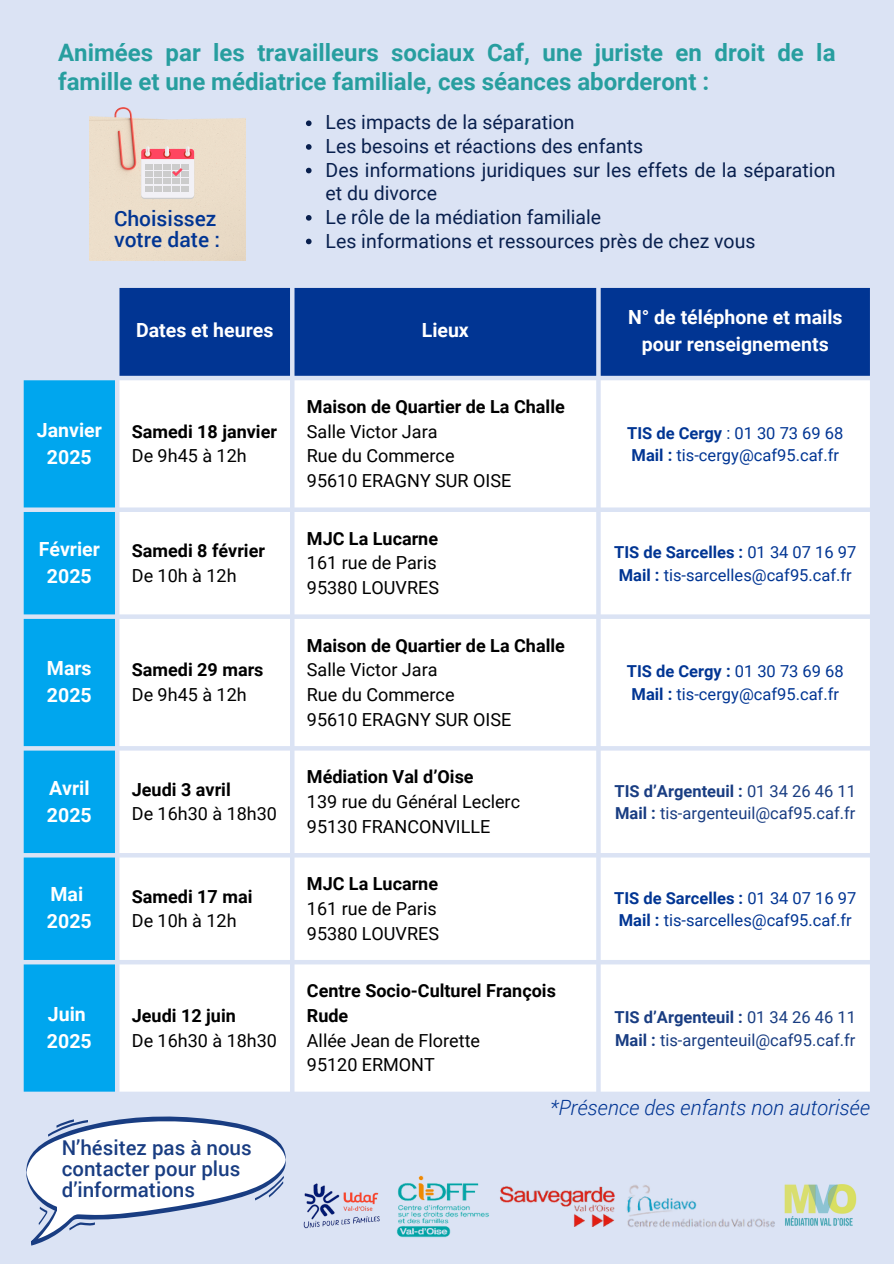
<style>
.page{position:relative;width:894px;height:1264px;background:#fff}
.page>*{position:absolute;margin:0;border:0;box-sizing:border-box;transform-origin:0 0}
.t1{font:700 24px/29.2px "Roboto";color:#279e9f}
.t2{font:italic 300 21px "Roboto";color:#013593}
.t3{font:500 21px/21.3px "Roboto";color:#013593}
.t4{font:500 20.4px/21px "Roboto";color:#193d82}
.t5{font:19.5px/23.7px "Roboto";color:#09204e}
.t6{font:700 19.5px/27px "Roboto";color:#fff;text-align:center}
.t7{font:18px "Roboto";color:#000}
.t8{font:700 18px/24.8px "Roboto";color:#000}
.t9{font:16.5px "Roboto";color:#013593}
.t10{font:700 16.5px "Roboto";color:#013593}
.t11{font:16.5px "Roboto";color:#193d82}
.t12{font:700 16.5px "Roboto";color:#193d82}
.s1{font-weight:700}
.s2{font-weight:400}
</style>
<div class="page">
<div style="left:0;top:0;width:893px;height:1263px;background:#dbe3f4"></div>
<img style="left:89px;top:107px;width:157px;height:153px">
<svg style="left:141px;top:146px;width:53px;height:53px"></svg>
<div style="left:119px;top:288px;width:750px;height:88px;background:#013593"></div>
<div style="left:24px;top:380px;width:91px;height:711px;background:#00a6ee"></div>
<div style="left:119px;top:380px;width:750px;height:711px;background:#fff"></div>
<svg style="left:26px;top:1116px;width:260px;height:129px"></svg>
<img style="left:303px;top:1183px;width:77px;height:46px">
<img style="left:500px;top:1186px;width:115px;height:40px">
<img style="left:784px;top:1184px;width:73px;height:42px">
<img style="left:396px;top:1175px;width:93px;height:63px">
<img style="left:626px;top:1185px;width:149px;height:42px">
<svg style="left:306px;top:120px;width:5px;height:6px"></svg>
<svg style="left:306px;top:144px;width:5px;height:6px"></svg>
<svg style="left:306px;top:168px;width:5px;height:5px"></svg>
<svg style="left:306px;top:215px;width:5px;height:6px"></svg>
<svg style="left:306px;top:239px;width:5px;height:5px"></svg>
<p class="t1" style="left:58px;top:38px;width:778px">Animées par les travailleurs sociaux Caf, une juriste en droit de la famille et une médiatrice familiale, ces séances aborderont :</p>
<p class="t5" style="left:325px;top:111px;width:250px">Les impacts de la séparation</p>
<h1 class="t5" style="left:325px;top:135px;width:319px">Les besoins et réactions des enfants</h1>
<p class="t5" style="left:325px;top:158px;width:511px">Des informations juridiques sur les effets de la séparation et du divorce</p>
<p class="t5" style="left:325px;top:205px;width:277px">Le rôle de la médiation familiale</p>
<p class="t5" style="left:325px;top:229px;width:431px">Les informations et ressources près de chez vous</p>
<p class="t3" style="left:114px;top:207px;width:107px">Choisissez votre date :</p>
<p class="t6" style="left:136px;top:317px;width:139px">Dates et heures</p>
<h2 class="t6" style="left:421px;top:317px;width:49px">Lieux</h2>
<p class="t6" style="left:37px;top:416px;width:66px">Janvier<br>2025</p>
<p class="t8" style="left:132px;top:419px;width:147px">Samedi 18 janvier</p>
<p class="t7" style="left:132px;top:446px;width:116px">De 9h45 à 12h</p>
<p class="t6" style="left:39px;top:535px;width:62px">Février<br>2025</p>
<p class="t8" style="left:132px;top:538px;width:135px">Samedi 8 février</p>
<p class="t7" style="left:132px;top:565px;width:106px">De 10h à 12h</p>
<p class="t6" style="left:47px;top:655px;width:46px;text-align:left">Mars<br>2025</p>
<p class="t8" style="left:132px;top:657px;width:133px">Samedi 29 mars</p>
<p class="t7" style="left:132px;top:684px;width:116px">De 9h45 à 12h</p>
<p class="t6" style="left:49px;top:774px;width:42px">Avril</p>
<p class="t6" style="left:47px;top:801px;width:46px">2025</p>
<p class="t6" style="left:51px;top:881px;width:34px">Mai</p>
<p class="t6" style="left:47px;top:908px;width:46px">2025</p>
<p class="t6" style="left:48px;top:1000px;width:39px">Juin</p>
<p class="t6" style="left:47px;top:1027px;width:46px">2025</p>
<p class="t8" style="left:132px;top:777px;width:100px">Jeudi 3 avril</p>
<p class="t7" style="left:132px;top:803px;width:147px">De 16h30 à 18h30</p>
<p class="t8" style="left:132px;top:884px;width:122px">Samedi 17 mai</p>
<p class="t7" style="left:132px;top:910px;width:106px">De 10h à 12h</p>
<p class="t8" style="left:132px;top:1003px;width:105px">Jeudi 12 juin</p>
<p class="t7" style="left:132px;top:1029px;width:147px">De 16h30 à 18h30</p>
<p class="t8" style="left:307px;top:394px;width:259px">Maison de Quartier de La Challe</p>
<p class="t7" style="left:307px;top:421px;width:132px">Salle Victor Jara</p>
<p class="t7" style="left:307px;top:446px;width:149px">Rue du Commerce</p>
<p class="t7" style="left:307px;top:470px;width:206px">95610 ERAGNY SUR OISE</p>
<p class="t8" style="left:307px;top:526px;width:133px">MJC La Lucarne</p>
<p class="t7" style="left:307px;top:552px;width:131px">161 rue de Paris</p>
<p class="t7" style="left:307px;top:577px;width:134px">95380 LOUVRES</p>
<p class="t8" style="left:307px;top:633px;width:259px">Maison de Quartier de La Challe</p>
<p class="t7" style="left:307px;top:659px;width:132px">Salle Victor Jara</p>
<p class="t7" style="left:307px;top:684px;width:149px">Rue du Commerce</p>
<p class="t7" style="left:307px;top:709px;width:206px">95610 ERAGNY SUR OISE</p>
<p class="t8" style="left:307px;top:764px;width:168px">Médiation Val d’Oise</p>
<p class="t7" style="left:307px;top:791px;width:215px">139 rue du Général Leclerc</p>
<p class="t7" style="left:307px;top:816px;width:185px">95130 FRANCONVILLE</p>
<p class="t8" style="left:307px;top:871px;width:133px">MJC La Lucarne</p>
<p class="t7" style="left:307px;top:898px;width:131px">161 rue de Paris</p>
<p class="t7" style="left:307px;top:923px;width:134px">95380 LOUVRES</p>
<p class="t8" style="left:307px;top:978px;width:250px">Centre Socio-Culturel François<br>Rude</p>
<p class="t7" style="left:307px;top:1029px;width:175px">Allée Jean de Florette</p>
<p class="t7" style="left:307px;top:1054px;width:129px">95120 ERMONT</p>
<p class="t6" style="left:628px;top:304px;width:216px">N° de téléphone et mails pour renseignements</p>
<p class="t9" style="left:627px;top:423px;width:218px"><span class="s1">TIS de Cergy</span> : 01 30 73 69 68</p>
<p class="t9" style="left:631px;top:446px;width:209px"><span class="s1">Mail :</span> tis-cergy@caf95.caf.fr</p>
<p class="t10" style="left:614px;top:543px;width:243px">TIS de Sarcelles : <span class="s2">01 34 07 16 97</span></p>
<p class="t9" style="left:618px;top:565px;width:234px"><span class="s1">Mail :</span> tis-sarcelles@caf95.caf.fr</p>
<p class="t10" style="left:626px;top:662px;width:218px">TIS de Cergy : <span class="s2">01 30 73 69 68</span></p>
<p class="t9" style="left:631px;top:684px;width:209px"><span class="s1">Mail :</span> tis-cergy@caf95.caf.fr</p>
<p class="t12" style="left:614px;top:781px;width:243px">TIS d’Argenteuil : <span class="s2">01 34 26 46 11</span></p>
<p class="t11" style="left:615px;top:804px;width:242px"><span class="s1">Mail :</span> tis-argenteuil@caf95.caf.fr</p>
<p class="t10" style="left:614px;top:888px;width:243px">TIS de Sarcelles : <span class="s2">01 34 07 16 97</span></p>
<p class="t9" style="left:618px;top:910px;width:234px"><span class="s1">Mail :</span> tis-sarcelles@caf95.caf.fr</p>
<p class="t12" style="left:614px;top:1007px;width:243px">TIS d’Argenteuil : <span class="s2">01 34 26 46 11</span></p>
<p class="t11" style="left:615px;top:1030px;width:242px"><span class="s1">Mail :</span> tis-argenteuil@caf95.caf.fr</p>
<p class="t4" style="left:62px;top:1136px;width:191px">N’hésitez pas à nous contacter pour plus d’informations</p>
<p class="t2" style="left:550px;top:1092px;width:321px">*Présence des enfants non autorisée</p>
</div>
